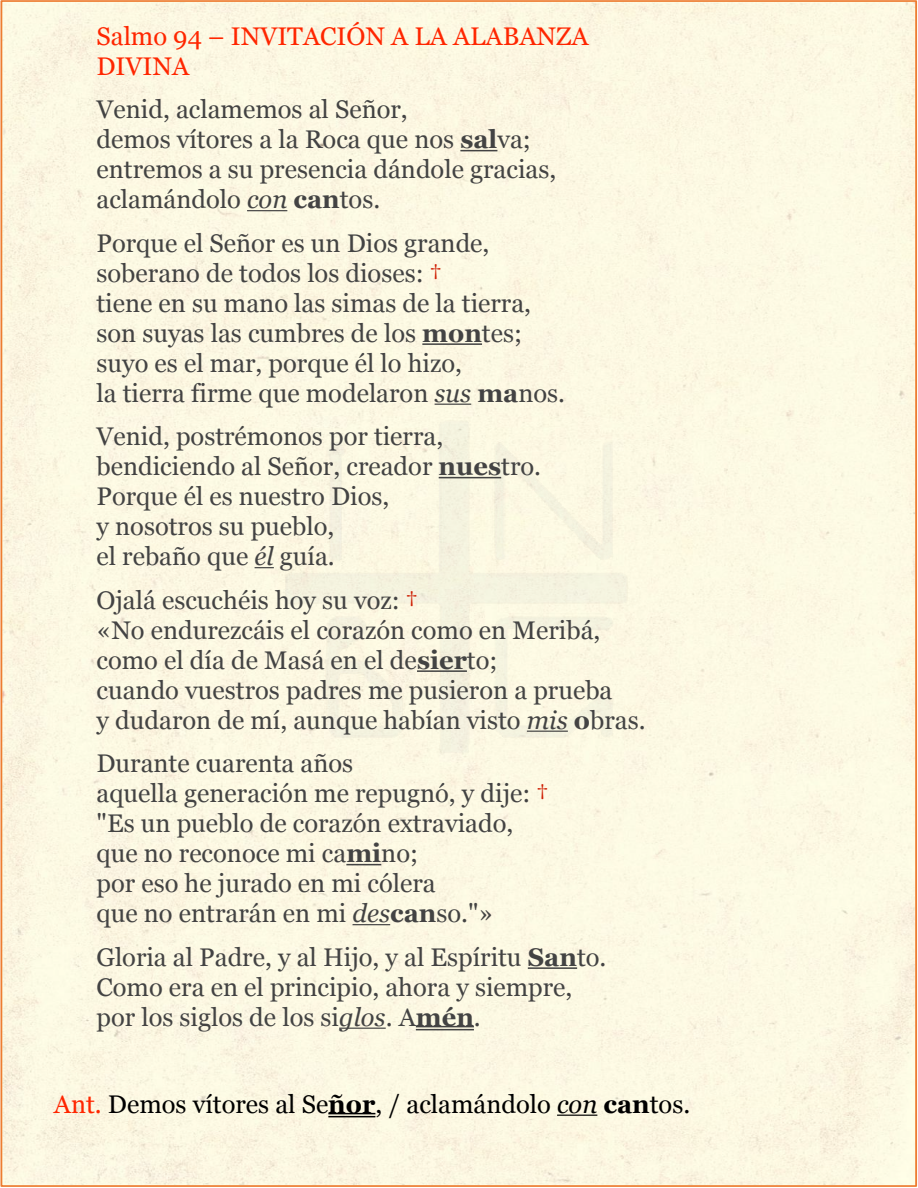
<style>
.page{position:relative;width:918px;height:1188px;background:#fff}
.page>*{position:absolute;margin:0;border:0;box-sizing:border-box;transform-origin:0 0}
.t1{font:25.5px/30px "Georgia";color:#434343}
.t2{font:25.5px "Georgia";color:#000}
.t3{font:25.5px/30px "Georgia";color:#ff2600}
.s1{font-weight:700}
.s2{font-style:italic}
.s3{color:#ce1c00}
.s4{color:#ff2600}
</style>
<div class="page">
<div style="left:4px;top:3px;width:910px;height:1181px;background:#fcf8e3"></div>
<img style="left:271px;top:416px;width:375px;height:355px">
<hr style="left:460px;top:150px;width:37px;height:1px;background:#434343">
<hr style="left:247px;top:210px;width:40px;height:1px;background:#434343">
<hr style="left:422px;top:343px;width:60px;height:2px;background:#434343">
<hr style="left:435px;top:404px;width:36px;height:1px;background:#434343">
<hr style="left:439px;top:477px;width:62px;height:1px;background:#434343">
<svg style="left:255px;top:567px;width:19px;height:1px"></svg>
<hr style="left:417px;top:670px;width:50px;height:2px;background:#434343">
<hr style="left:527px;top:731px;width:41px;height:1px;background:#434343">
<hr style="left:346px;top:864px;width:35px;height:1px;background:#434343">
<hr style="left:353px;top:924px;width:37px;height:1px;background:#434343">
<hr style="left:528px;top:967px;width:49px;height:2px;background:#434343">
<hr style="left:339px;top:1028px;width:47px;height:1px;background:#434343">
<hr style="left:416px;top:1026px;width:58px;height:1px;background:#434343">
<hr style="left:416px;top:1029px;width:58px;height:1px;background:#434343">
<hr style="left:328px;top:1113px;width:47px;height:1px;background:#000">
<hr style="left:328px;top:1116px;width:47px;height:1px;background:#000">
<hr style="left:557px;top:1115px;width:40px;height:1px;background:#000">
<p class="t3" style="left:97px;top:20px;width:493px">Salmo 94 – INVITACIÓN A LA ALABANZA<br>DIVINA</p>
<p class="t1" style="left:97px;top:94px;width:461px">Venid, aclamemos al Señor,<br>demos vítores a la Roca que nos <span class="s1">sal</span>va; entremos a su presencia dándole gracias, aclamándolo <span class="s2">con</span> <span class="s1">can</span>tos.</p>
<p class="t1" style="left:97px;top:227px;width:470px">Porque el Señor es un Dios grande, soberano de todos los dioses: <span class="s3">†<br></span>tiene en su mano las simas de la tierra, son suyas las cumbres de los <span class="s1">mon</span>tes; suyo es el mar, porque él lo hizo,<br>la tierra firme que modelaron <span class="s2">sus</span> <span class="s1">ma</span>nos.</p>
<p class="t1" style="left:97px;top:420px;width:446px">Venid, postrémonos por tierra, bendiciendo al Señor, creador <span class="s1">nues</span>tro.<br>Porque él es nuestro Dios,<br>y nosotros su pueblo,<br>el rebaño que <span class="s2">él</span> guía.</p>
<p class="t1" style="left:97px;top:584px;width:551px">Ojalá escuchéis hoy su voz: <span class="s3">†<br></span>«No endurezcáis el corazón como en Meribá, como el día de Masá en el de<span class="s1">sier</span>to;<br>cuando vuestros padres me pusieron a prueba<br>y dudaron de mí, aunque habían visto <span class="s2">mis</span> <span class="s1">o</span>bras.</p>
<p class="t1" style="left:97px;top:747px;width:454px">Durante cuarenta años<br>aquella generación me repugnó, y dije: <span class="s3">† </span>"Es un pueblo de corazón extraviado, que no reconoce mi ca<span class="s1">mi</span>no;<br>por eso he jurado en mi cólera<br>que no entrarán en mi <span class="s2">des</span><span class="s1">can</span>so."»</p>
<p class="t1" style="left:97px;top:941px;width:511px">Gloria al Padre, y al Hijo, y al Espíritu <span class="s1">San</span>to.<br>Como era en el principio, ahora y siempre, por los siglos de los si<span class="s2">glos</span>. A<span class="s1">mén</span>.</p>
<p class="t2" style="left:54px;top:1085px;width:638px"><span class="s4">Ant.</span> Demos vítores al Se<span class="s1">ñor</span>, / aclamándolo <span class="s2">con</span> <span class="s1">can</span>tos.</p>
</div>
